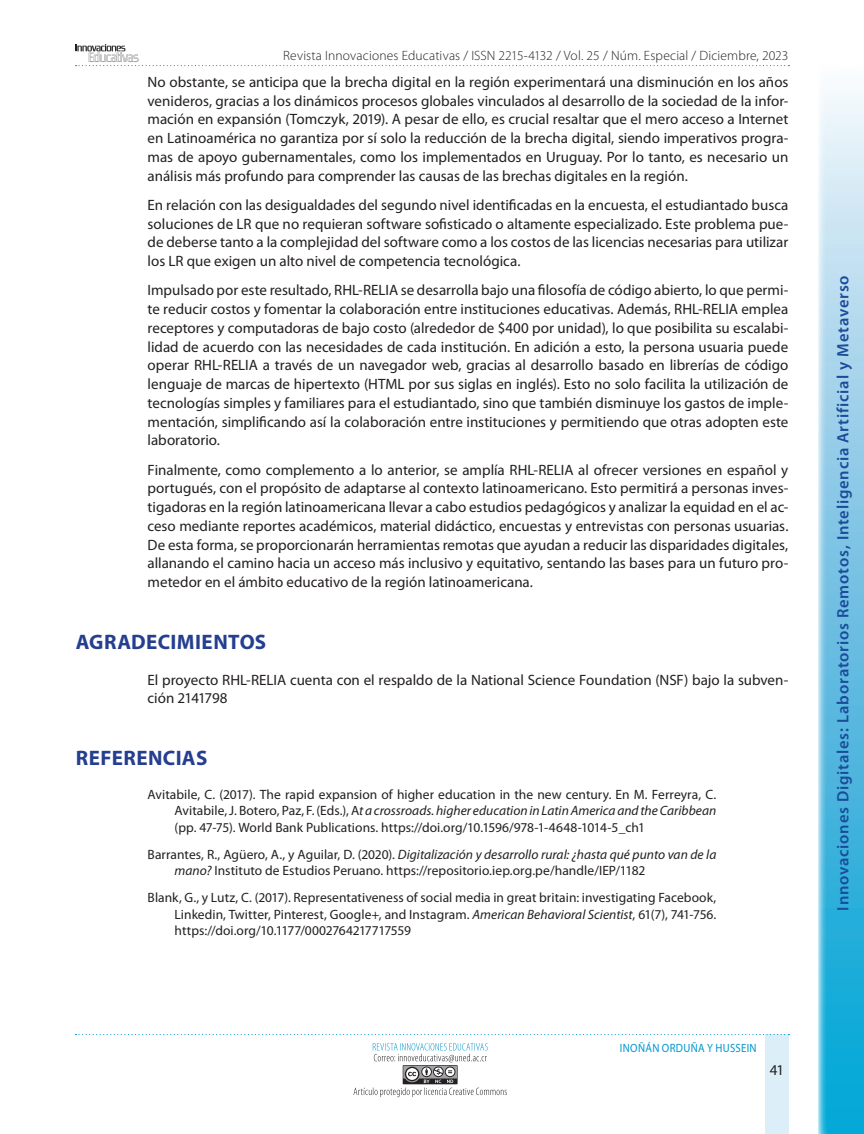
<style>
.page{position:relative;width:864px;height:1134px;background:#fff}
.page>*{position:absolute;margin:0;border:0;box-sizing:border-box;transform-origin:0 0}
.SUBTITULO_1{font:700 21px "Myriad Pro";letter-spacing:.02em;color:#253f8e}
.t1{font:600 16.5px "Myriad Pro";letter-spacing:.045em;color:#1a4c99}
.TEXTO_NORMAL{font:15px/18.8px "Myriad Pro";color:#231f20;text-align:justify}
.REFERENCIAS{font:13.5px/16.5px "Myriad Pro";color:#231f20;text-align:justify}
.t2{font:300 13.5px "Myriad Pro";letter-spacing:.01em;color:#231f20}
.t3{font:12px "Myriad Pro";letter-spacing:.03em;color:#0097ce;scale:.9 1}
.s1{font-style:italic}
</style>
<div class="page">
<svg style="left:76px;top:44px;width:713px;height:22px"></svg>
<div style="left:765px;top:1034px;width:23px;height:100px;background:#dceef7"></div>
<svg style="left:76px;top:1034px;width:713px;height:1px"></svg>
<svg style="left:354px;top:1043px;width:153px;height:54px"></svg>
<svg style="left:818px;top:91px;width:46px;height:1043px;background:#79c7e6"></svg>
<p class="t2" style="left:283px;top:48px;width:507px">Revista Innovaciones Educativas / ISSN 2215-4132 / Vol. 25 / Núm. Especial / Diciembre, 2023</p>
<p class="TEXTO_NORMAL" style="left:148px;top:73px;width:642px">No obstante, se anticipa que la brecha digital en la región experimentará una disminución en los años venideros, gracias a los dinámicos procesos globales vinculados al desarrollo de la sociedad de la infor&shy;mación en expansión (Tomczyk, 2019). A pesar de ello, es crucial resaltar que el mero acceso a Internet en Latinoamérica no garantiza por sí solo la reducción de la brecha digital, siendo imperativos progra&shy;mas de apoyo gubernamentales, como los implementados en Uruguay. Por lo tanto, es necesario un análisis más profundo para comprender las causas de las brechas digitales en la región.</p>
<p class="TEXTO_NORMAL" style="left:148px;top:196px;width:642px">En relación con las desigualdades del segundo nivel identificadas en la encuesta, el estudiantado busca soluciones de LR que no requieran software sofisticado o altamente especializado. Este problema pue&shy;de deberse tanto a la complejidad del software como a los costos de las licencias necesarias para utilizar los LR que exigen un alto nivel de competencia tecnológica.</p>
<p class="TEXTO_NORMAL" style="left:148px;top:281px;width:642px">Impulsado por este resultado, RHL-RELIA se desarrolla bajo una filosofía de código abierto, lo que permi&shy;te reducir costos y fomentar la colaboración entre instituciones educativas. Además, RHL-RELIA emplea receptores y computadoras de bajo costo (alrededor de $400 por unidad), lo que posibilita su escalabi&shy;lidad de acuerdo con las necesidades de cada institución. En adición a esto, la persona usuaria puede operar RHL-RELIA a través de un navegador web, gracias al desarrollo basado en librerías de código lenguaje de marcas de hipertexto (HTML por sus siglas en inglés). Esto no solo facilita la utilización de tecnologías simples y familiares para el estudiantado, sino que también disminuye los gastos de imple&shy;mentación, simplificando así la colaboración entre instituciones y permitiendo que otras adopten este laboratorio.</p>
<p class="TEXTO_NORMAL" style="left:148px;top:460px;width:642px">Finalmente, como complemento a lo anterior, se amplía RHL-RELIA al ofrecer versiones en español y portugués, con el propósito de adaptarse al contexto latinoamericano. Esto permitirá a personas inves&shy;tigadoras en la región latinoamericana llevar a cabo estudios pedagógicos y analizar la equidad en el ac&shy;ceso mediante reportes académicos, material didáctico, encuestas y entrevistas con personas usuarias.<br>De esta forma, se proporcionarán herramientas remotas que ayudan a reducir las disparidades digitales, allanando el camino hacia un acceso más inclusivo y equitativo, sentando las bases para un futuro pro&shy;metedor en el ámbito educativo de la región latinoamericana.</p>
<p class="SUBTITULO_1" style="left:76px;top:628px;width:192px">AGRADECIMIENTOS</p>
<p class="TEXTO_NORMAL" style="left:148px;top:670px;width:642px">El proyecto RHL-RELIA cuenta con el respaldo de la National Science Foundation (NSF) bajo la subven&shy;ción 2141798</p>
<p class="SUBTITULO_1" style="left:76px;top:744px;width:133px">REFERENCIAS</p>
<p class="REFERENCIAS" style="left:175px;top:786px;width:543px;text-indent:-27px">Avitabile, C. (2017). The rapid expansion of higher education in the new century. En M. Ferreyra, C.<br>Avitabile, J. Botero, Paz, F. (Eds.), A<span class="s1">t a crossroads. higher education in Latin America and the Caribbean </span>(pp. 47-75). World Bank Publications. https://doi.org/10.1596/978-1-4648-1014-5_ch1</p>
<p class="REFERENCIAS" style="left:175px;top:846px;width:543px;text-indent:-27px">Barrantes, R., Agüero, A., y Aguilar, D. (2020). <span class="s1">Digitalización y desarrollo rural: ¿hasta qué punto van de la mano?</span> Instituto de Estudios Peruano. https://repositorio.iep.org.pe/handle/IEP/1182</p>
<p class="REFERENCIAS" style="left:175px;top:890px;width:543px;text-indent:-27px">Blank, G., y Lutz, C. (2017). Representativeness of social media in great britain: investigating Facebook, Linkedin, Twitter, Pinterest, Google+, and Instagram. <span class="s1">American Behavioral Scientist</span>, 61(7), 741-756. https://doi.org/10.1177/0002764217717559</p>
<p class="t3" style="left:620px;top:1041px;width:153px">INOÑÁN ORDUÑA Y HUSSEIN</p>
<p class="TEXTO_NORMAL" style="left:770px;top:1060px;width:16px">41</p>
<p class="t1" style="left:834px;top:911px;width:637px;rotate:-90deg">Innovaciones Digitales: Laboratorios Remotos, Inteligencia Artificial y Metaverso</p>
</div>
